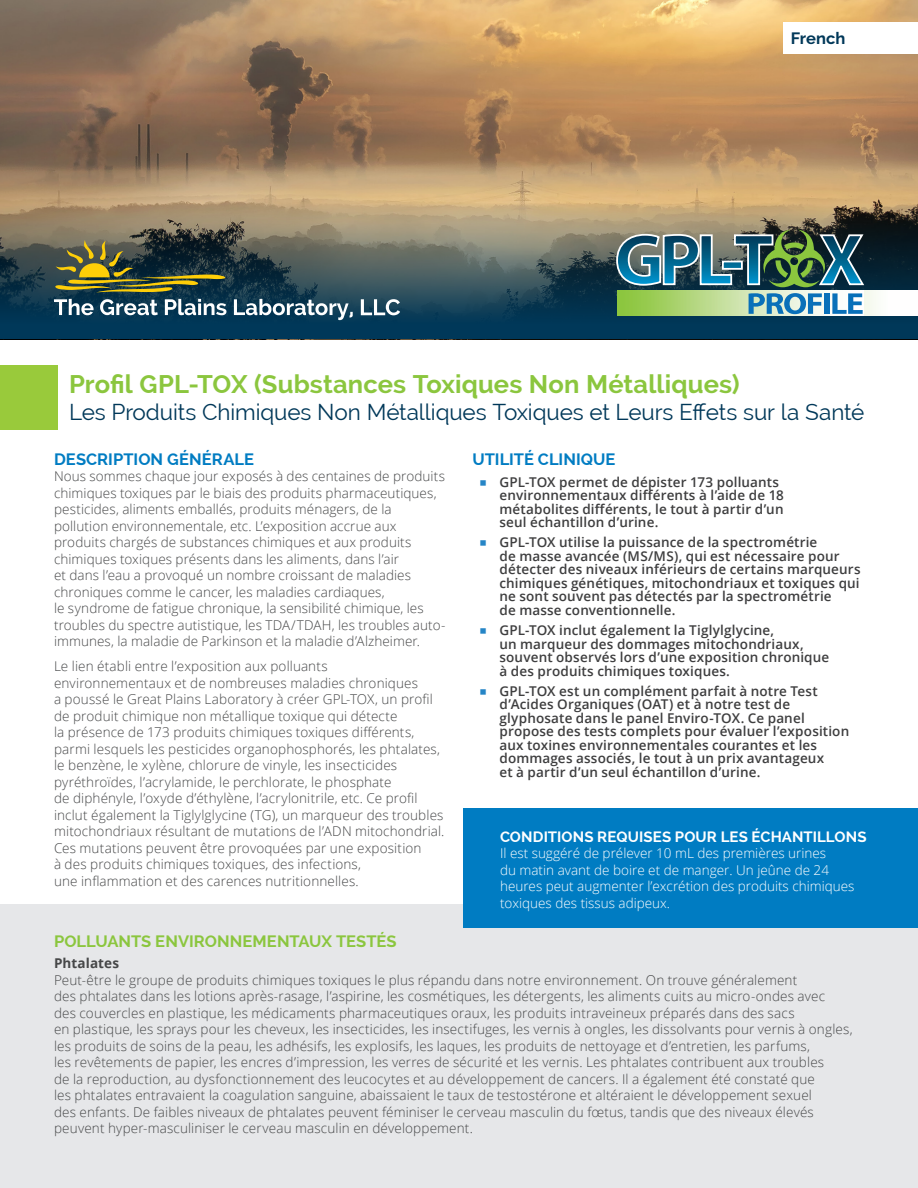
<style>
.page{position:relative;width:918px;height:1188px;background:#fff}
.page>*{position:absolute;margin:0;border:0;box-sizing:border-box;transform-origin:0 0}
.Body_Text{font:700 25.5px "Raleway";letter-spacing:.005em;color:#8bc63e}
.Body_Text-2{font:22.5px "Raleway";letter-spacing:-.005em;color:#003859}
.Body_Text_9_5p{font:700 16.5px "Raleway";letter-spacing:.005em;color:#007cc2}
.Body_Text_9_5p-2{font:700 16.5px "Raleway";color:#8bc63e}
.Body_Text-3{font:700 16.5px "Raleway";color:#003859}
.Body_Text_9_5p-3{font:700 15px "Raleway";letter-spacing:.005em;color:#fff}
.Body_Text_9_5p-4{font:300 13.5px/16.5px "Open Sans";letter-spacing:.01em;color:#464748}
.t1{font:600 13.5px/13.5px "Open Sans";letter-spacing:.01em;color:#3e3e3f}
.Body_Text_9_5p-5{font:300 13.5px/16.5px "Open Sans";color:#fff}
.s1{font-family:"Orator Std";font-weight:400;color:#2585c6}
.s2{font-weight:700}
</style>
<div class="page">
<div style="left:0;top:904px;width:918px;height:284px;background:#e6e7e9"></div>
<img style="left:0;top:0;width:918px;height:186px">
<svg style="left:0;top:186px;width:918px;height:153px;background:#676e65"></svg>
<div style="left:617px;top:291px;width:301px;height:24px;background:linear-gradient(to bottom,#fcfdfa,#fcfdfa)"></div>
<img style="left:617px;top:291px;width:247px;height:24px">
<img style="left:615px;top:230px;width:251px;height:57px">
<svg style="left:749px;top:293px;width:73px;height:21px;background:#6daac7"></svg>
<div style="left:824px;top:293px;width:5px;height:21px;background:#0970b9"></div>
<svg style="left:832px;top:293px;width:31px;height:21px"></svg>
<div style="left:0;top:365px;width:57px;height:65px;background:#99ca3b"></div>
<div style="left:463px;top:808px;width:455px;height:120px;background:#007cc2"></div>
<div style="left:783px;top:23px;width:135px;height:31px;background:#fff"></div>
<svg style="left:54px;top:240px;width:299px;height:80px;background:#435753"></svg>
<svg style="left:361px;top:299px;width:39px;height:16px"></svg>
<p class="Body_Text-3" style="left:791px;top:29px;width:56px">French</p>
<p class="Body_Text" style="left:69px;top:370px;width:672px">Profil GPL-TOX (Substances Toxiques Non Métalliques)</p>
<p class="Body_Text-2" style="left:69px;top:399px;width:797px">Les Produits Chimiques Non Métalliques Toxiques et Leurs Effets sur la Santé</p>
<p class="Body_Text_9_5p" style="left:54px;top:450px;width:202px">DESCRIPTION GÉNÉRALE</p>
<p class="Body_Text_9_5p-4" style="left:54px;top:468px;width:393px">Nous sommes chaque jour exposés à des centaines de produits chimiques toxiques par le biais des produits pharmaceutiques, pesticides, aliments emballés, produits ménagers, de la pollution environnementale, etc. L’exposition accrue aux produits chargés de substances chimiques et aux produits chimiques toxiques présents dans les aliments, dans l’air<br>et dans l’eau a provoqué un nombre croissant de maladies chroniques comme le cancer, les maladies cardiaques,<br>le syndrome de fatigue chronique, la sensibilité chimique, les troubles du spectre autistique, les TDA/TDAH, les troubles auto&shy;immunes, la maladie de Parkinson et la maladie d’Alzheimer.</p>
<p class="Body_Text_9_5p-4" style="left:54px;top:658px;width:392px">Le lien établi entre l’exposition aux polluants environnementaux et de nombreuses maladies chroniques<br>a poussé le Great Plains Laboratory à créer GPL-TOX, un profil de produit chimique non métallique toxique qui détecte<br>la présence de 173 produits chimiques toxiques différents, parmi lesquels les pesticides organophosphorés, les phtalates, le benzène, le xylène, chlorure de vinyle, les insecticides pyréthroïdes, l’acrylamide, le perchlorate, le phosphate<br>de diphényle, l’oxyde d’éthylène, l’acrylonitrile, etc. Ce profil inclut également la Tiglylglycine (TG), un marqueur des troubles mitochondriaux résultant de mutations de l’ADN mitochondrial.<br>Ces mutations peuvent être provoquées par une exposition<br>à des produits chimiques toxiques, des infections,<br>une inflammation et des carences nutritionnelles.</p>
<p class="Body_Text_9_5p" style="left:472px;top:450px;width:145px">UTILITÉ CLINIQUE</p>
<p class="t1" style="left:500px;top:475px;width:286px;text-indent:-20px"><span class="s1">■</span> GPL-TOX permet de dépister 173 polluants environnementaux différents à l’aide de 18 métabolites différents, le tout à partir d’un seul échantillon d’urine.</p>
<p class="t1" style="left:500px;top:535px;width:363px;text-indent:-20px"><span class="s1">■</span> GPL-TOX utilise la puissance de la spectrométrie<br>de masse avancée (MS/MS), qui est nécessaire pour détecter des niveaux inférieurs de certains marqueurs chimiques génétiques, mitochondriaux et toxiques qui ne sont souvent pas détectés par la spectrométrie<br>de masse conventionnelle.</p>
<p class="t1" style="left:500px;top:623px;width:331px;text-indent:-20px"><span class="s1">■</span> GPL-TOX inclut également la Tiglylglycine,<br>un marqueur des dommages mitochondriaux, souvent observés lors d’une exposition chronique à des produits chimiques toxiques.</p>
<p class="t1" style="left:500px;top:684px;width:351px;text-indent:-20px"><span class="s1">■</span> GPL-TOX est un complément parfait à notre Test d’Acides Organiques (OAT) et à notre test de glyphosate dans le panel Enviro-TOX. Ce panel propose des tests complets pour évaluer l’exposition aux toxines environnementales courantes et les dommages associés, le tout à un prix avantageux<br>et à partir d’un seul échantillon d’urine.</p>
<p class="Body_Text_9_5p-3" style="left:500px;top:828px;width:368px">CONDITIONS REQUISES POUR LES ÉCHANTILLONS</p>
<p class="Body_Text_9_5p-5" style="left:500px;top:845px;width:356px">Il est suggéré de prélever 10 mL des premières urines<br>du matin avant de boire et de manger. Un jeûne de 24 heures peut augmenter l’excrétion des produits chimiques toxiques des tissus adipeux.</p>
<p class="Body_Text_9_5p-2" style="left:54px;top:932px;width:344px">POLLUANTS ENVIRONNEMENTAUX TESTÉS</p>
<p class="Body_Text_9_5p-4" style="left:54px;top:955px;width:800px"><span class="s2">Phtalates<br></span>Peut-être le groupe de produits chimiques toxiques le plus répandu dans notre environnement. On trouve généralement<br>des phtalates dans les lotions après-rasage, l’aspirine, les cosmétiques, les détergents, les aliments cuits au micro-ondes avec<br>des couvercles en plastique, les médicaments pharmaceutiques oraux, les produits intraveineux préparés dans des sacs<br>en plastique, les sprays pour les cheveux, les insecticides, les insectifuges, les vernis à ongles, les dissolvants pour vernis à ongles, les produits de soins de la peau, les adhésifs, les explosifs, les laques, les produits de nettoyage et d’entretien, les parfums,<br>les revêtements de papier, les encres d’impression, les verres de sécurité et les vernis. Les phtalates contribuent aux troubles<br>de la reproduction, au dysfonctionnement des leucocytes et au développement de cancers. Il a également été constaté que<br>les phtalates entravaient la coagulation sanguine, abaissaient le taux de testostérone et altéraient le développement sexuel<br>des enfants. De faibles niveaux de phtalates peuvent féminiser le cerveau masculin du fœtus, tandis que des niveaux élevés peuvent hyper-masculiniser le cerveau masculin en développement.</p>
</div>
